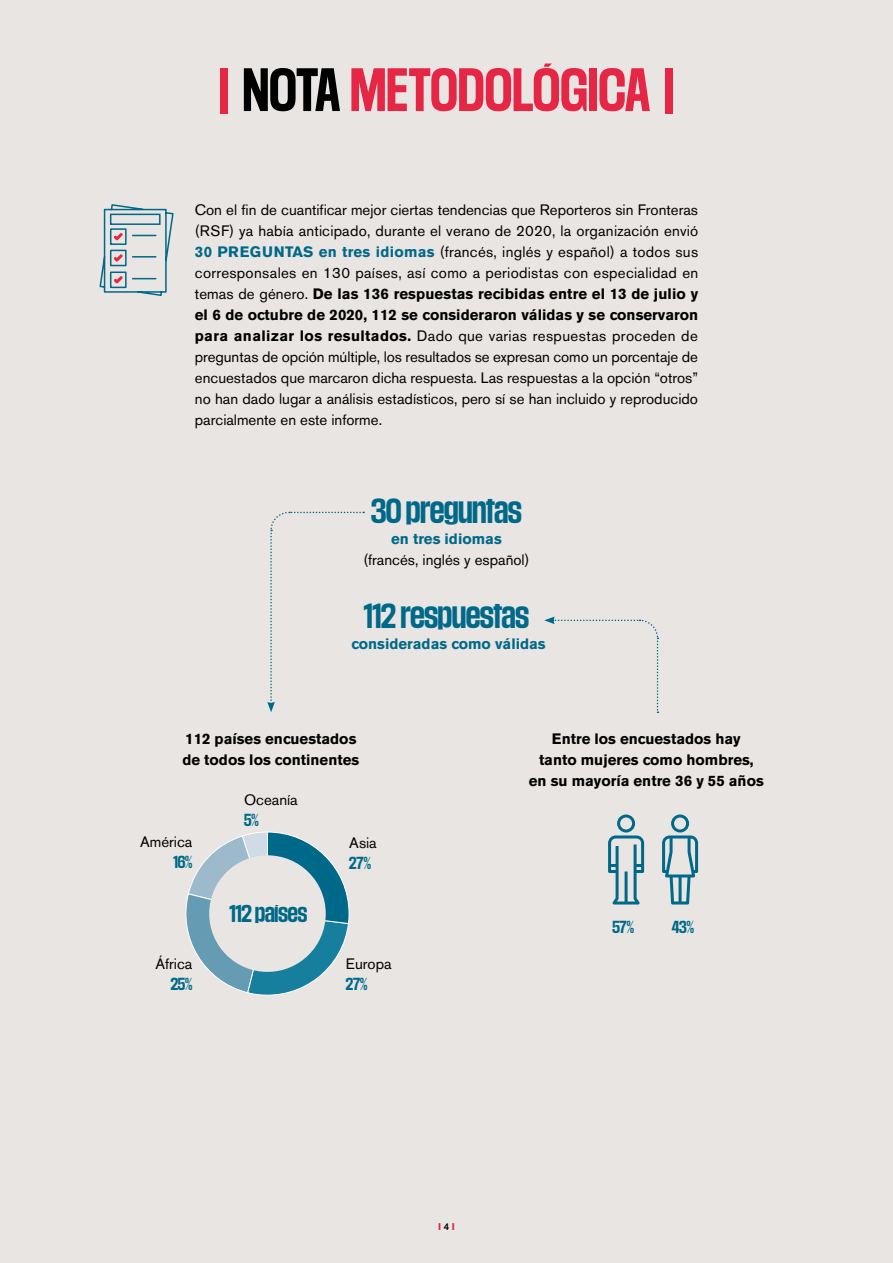
<style>
.page{position:relative;width:893px;height:1263px;background:#e8e5e2}
.page>*{position:absolute;margin:0;border:0;box-sizing:border-box;transform-origin:0 0}
.t1{font:700 semi-condensed 52.5px "Media Sans";letter-spacing:.02em;color:#e62645}
.t2{font:700 semi-condensed 30px "Media Sans";color:#006888}
.t3{font:700 semi-condensed 21px "Media Sans";color:#006888}
.t4{font:15px/21px "Akzidenz Grotesk BE";color:#000;text-align:justify}
.t5{font:700 15px/21px "Akzidenz Grotesk BE";color:#000}
.t6{font:700 15px "Akzidenz Grotesk BE";color:#006888}
.t7{font:700 semi-condensed 15px "Media Sans";letter-spacing:-.015em;color:#006888}
.t8{font:700 9.75px "Akzidenz Grotesk BE";color:#e62645}
.s1{color:#000}
.s2{font-weight:700;color:#006888}
.s3{font-weight:700}
.s4{font-weight:500;color:#000}
</style>
<div class="page">
<div style="left:220px;top:68px;width:8px;height:45px;background:#e62645"></div>
<div style="left:665px;top:68px;width:8px;height:45px;background:#e62645"></div>
<svg style="left:99px;top:204px;width:75px;height:92px"></svg>
<svg style="left:608px;top:814px;width:36px;height:90px"></svg>
<svg style="left:662px;top:814px;width:36px;height:90px"></svg>
<svg style="left:185px;top:831px;width:165px;height:165px"></svg>
<div style="left:209px;top:855px;width:117px;height:117px;background:#e8e5e2;border-radius:50%"></div>
<svg style="left:267px;top:511px;width:97px;height:201px"></svg>
<svg style="left:544px;top:616px;width:115px;height:97px"></svg>
<h1 class="t1" style="left:243px;top:59px;width:408px"><span class="s1">NOTA</span> METODOLÓGICA</h1>
<p class="t4" style="left:195px;top:199px;width:505px">Con el fin de cuantificar mejor ciertas tendencias que Reporteros sin Fronteras (RSF) ya había anticipado, durante el verano de 2020, la organización envió <span class="s2">30 PREGUNTAS en tres idiomas</span> (francés, inglés y español) a todos sus corresponsales en 130 países, así como a periodistas con especialidad en temas de género. <span class="s3">De las 136 respuestas recibidas entre el 13 de julio y el 6 de octubre de 2020, 112 se consideraron válidas y se conservaron para analizar los resultados.</span> Dado que varias respuestas proceden de preguntas de opción múltiple, los resultados se expresan como un porcentaje de encuestados que marcaron dicha respuesta. Las respuestas a la opción “otros” no han dado lugar a análisis estadísticos, pero sí se han incluido y reproducido parcialmente en este informe.</p>
<h2 class="t2" style="left:371px;top:493px;width:152px">30 preguntas</h2>
<p class="t6" style="left:391px;top:530px;width:112px">en tres idiomas</p>
<p class="t4" style="left:363px;top:549px;width:167px">(francés, inglés y español)</p>
<h2 class="t2" style="left:364px;top:598px;width:167px">112 respuestas</h2>
<p class="t6" style="left:351px;top:635px;width:196px">consideradas como válidas</p>
<p class="t5" style="left:182px;top:728px;width:178px">112 países encuestados de todos los continentes</p>
<p class="t5" style="left:529px;top:728px;width:236px;text-align:center">Entre los encuestados hay<br>tanto mujeres como hombres, en su mayoría entre 36 y 55 años</p>
<p class="t4" style="left:140px;top:831px;width:54px">América</p>
<p class="t7" style="left:173px;top:853px;width:21px">16%</p>
<p class="t4" style="left:156px;top:953px;width:38px">África</p>
<p class="t7" style="left:171px;top:975px;width:23px">25%</p>
<p class="t4" style="left:244px;top:789px;width:55px">Oceanía</p>
<p class="t7" style="left:244px;top:811px;width:16px">5%</p>
<h3 class="t3" style="left:229px;top:901px;width:79px">112 países</h3>
<p class="t4" style="left:349px;top:833px;width:29px">Asia</p>
<p class="t7" style="left:349px;top:855px;width:23px">27%</p>
<p class="t4" style="left:346px;top:953px;width:47px">Europa</p>
<p class="t7" style="left:346px;top:975px;width:23px">27%</p>
<p class="t8" style="left:438px;top:1221px;width:18px">I <span class="s4">4</span> I</p>
<p class="t7" style="left:612px;top:918px;width:23px">57%</p>
<p class="t7" style="left:672px;top:918px;width:24px">43%</p>
</div>
